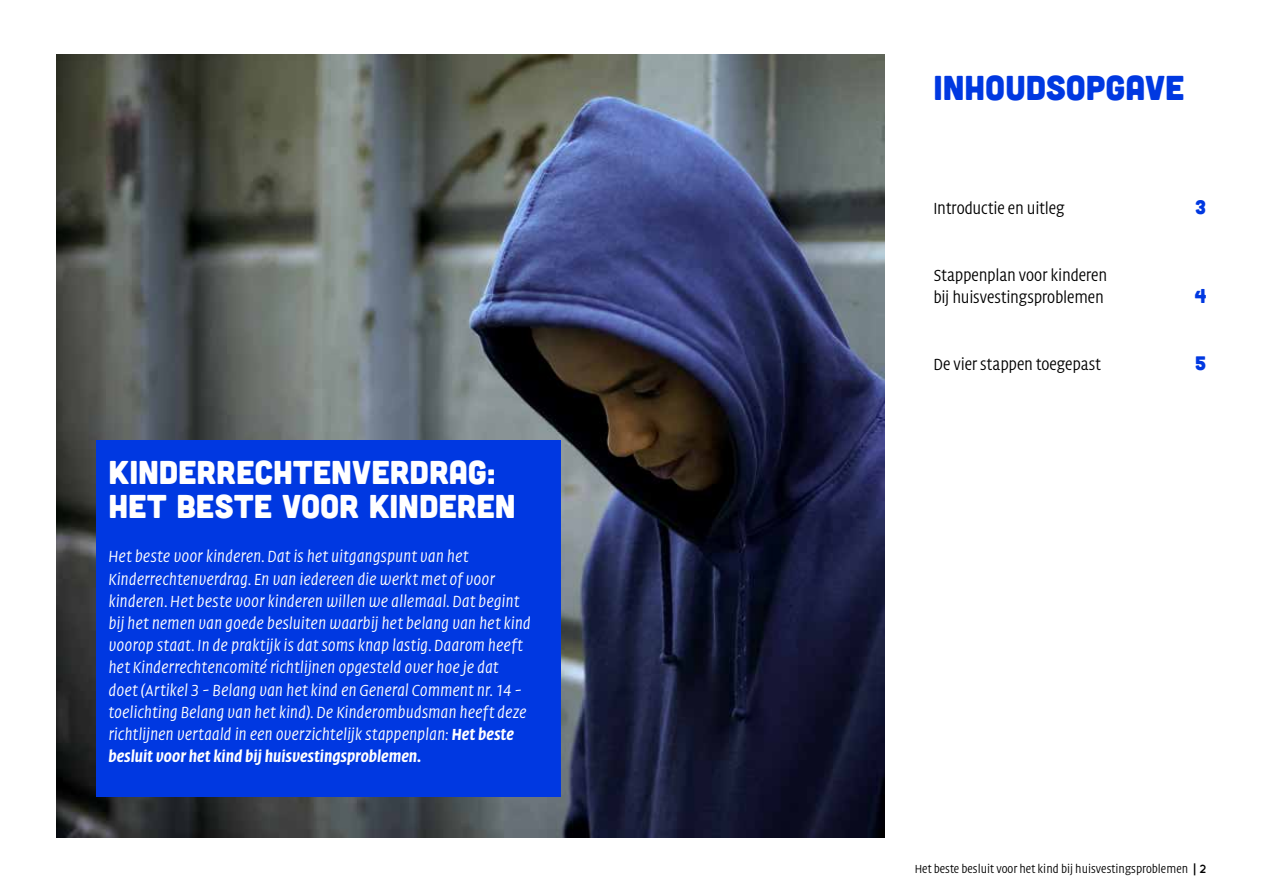
<style>
.page{position:relative;width:1263px;height:893px;background:#fff}
.page>*{position:absolute;margin:0;border:0;box-sizing:border-box;transform-origin:0 0}
.t1{font:34.5px "Cubano";color:#0038e1}
.KO_H3{font:33px/34.5px "Cubano";color:#fff}
.t2{font:19.5px "Cubano";color:#0038e1}
.KO_Broodtekst{font:italic 300 16.5px/22.2px "Quadraat OT Head";color:#fff}
.t3{font:300 16.5px/22.2px "Quadraat OT Head";letter-spacing:-.01em;color:#000}
.t4{font:300 12px "Quadraat OT Head";color:#000}
.s1{font-weight:700}
.s2{font-family:"Quicksand";font-weight:700}
</style>
<div class="page">
<img style="left:56px;top:54px;width:828px;height:784px">
<div style="left:96px;top:440px;width:464px;height:356px;background:#0038e1"></div>
<h3 class="KO_H3" style="left:108px;top:453px;width:409px">KINDERRECHTENVERDRAG:<br>HET BESTE VOOR KINDEREN</h3>
<p class="KO_Broodtekst" style="left:108px;top:546px;width:424px">Het beste voor kinderen. Dat is het uitgangspunt van het Kinderrechtenverdrag. En van iedereen die werkt met of voor kinderen. Het beste voor kinderen willen we allemaal. Dat begint bij het nemen van goede besluiten waarbij het belang van het kind voorop staat. In de praktijk is dat soms knap lastig. Daarom heeft het Kinderrechtencomité richtlijnen opgesteld over hoe je dat doet (Artikel 3 - Belang van het kind en General Comment nr. 14 - toelichting Belang van het kind). De Kinderombudsman heeft deze richtlijnen vertaald in een overzichtelijk stappenplan: <span class="s1">Het beste besluit voor het kind bij huisvestingsproblemen.</span></p>
<p class="t1" style="left:933px;top:66px;width:252px">INHOUDSOPGAVE</p>
<p class="t3" style="left:933px;top:198px;width:133px">Introductie en uitleg</p>
<p class="t2" style="left:1195px;top:195px;width:13px">3</p>
<p class="t3" style="left:933px;top:265px;width:175px">Stappenplan voor kinderen bij huisvestingsproblemen</p>
<p class="t2" style="left:1195px;top:284px;width:13px">4</p>
<p class="t3" style="left:933px;top:354px;width:169px">De vier stappen toegepast</p>
<p class="t2" style="left:1195px;top:350px;width:13px">5</p>
<p class="t4" style="left:915px;top:862px;width:293px">Het beste besluit voor het kind bij huisvestingsproblemen <span class="s1">|</span> <span class="s2">2</span></p>
</div>
